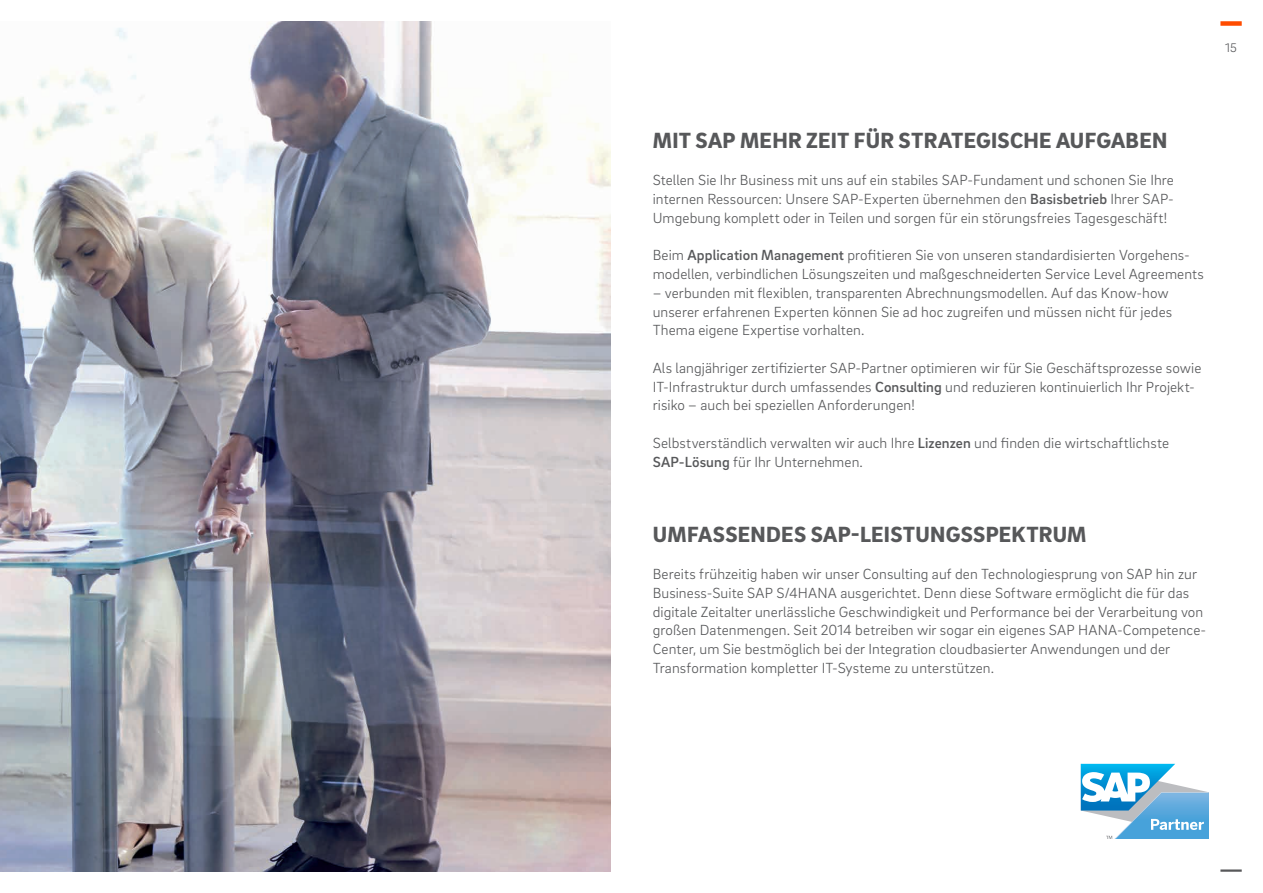
<style>
.page{position:relative;width:1263px;height:893px;background:#fff}
.page>*{position:absolute;margin:0;border:0;box-sizing:border-box;transform-origin:0 0}
.t1{font:900 22.5px "Brix Sans";letter-spacing:.01em;color:#57585a}
.t2{font:300 15px/18.8px "Brix Sans";letter-spacing:.005em;color:#57585a}
.t3{font:300 12.75px "Brix Sans";color:#57585a}
.s1{font-weight:500}
</style>
<div class="page">
<div style="left:1220px;top:21px;width:22px;height:5px;background:#ff4c00"></div>
<hr style="left:1220px;top:869px;width:22px;height:3px;background:#57585a">
<img style="left:0;top:21px;width:610px;height:851px">
<svg style="left:1081px;top:764px;width:128px;height:75px"></svg>
<p class="t3" style="left:1225px;top:39px;width:13px">15</p>
<h1 class="t1" style="left:653px;top:125px;width:516px">MIT SAP MEHR ZEIT FÜR STRATEGISCHE AUFGABEN</h1>
<p class="t2" style="left:653px;top:170px;width:523px;text-align:justify">Stellen Sie Ihr Business mit uns auf ein stabiles SAP-Fundament und schonen Sie Ihre internen Ressourcen: Unsere SAP-Experten übernehmen den <span class="s1">Basisbetrieb</span> Ihrer SAP-Umgebung komplett oder in Teilen und sorgen für ein störungsfreies Tagesgeschäft!</p>
<p class="t2" style="left:653px;top:245px;width:553px">Beim <span class="s1">Application Management</span> profitieren Sie von unseren standardisierten Vorgehens&shy;modellen, verbindlichen Lösungszeiten und maßgeschneiderten Service Level Agreements</p>
<p class="t2" style="left:653px;top:283px;width:521px">– verbunden mit flexiblen, transparenten Abrechnungsmodellen. Auf das Know-how unserer erfahrenen Experten können Sie ad hoc zugreifen und müssen nicht für jedes<br>Thema eigene Expertise vorhalten.</p>
<p class="t2" style="left:653px;top:358px;width:550px">Als langjähriger zertifizierter SAP-Partner optimieren wir für Sie Geschäftsprozesse sowie<br>IT-Infrastruktur durch umfassendes <span class="s1">Consulting</span> und reduzieren kontinuierlich Ihr Projekt&shy;risiko – auch bei speziellen Anforderungen!</p>
<p class="t2" style="left:653px;top:433px;width:518px">Selbstverständlich verwalten wir auch Ihre <span class="s1">Lizenzen</span> und finden die wirtschaftlichste<br><span class="s1">SAP-Lösung</span> für Ihr Unternehmen.</p>
<h1 class="t1" style="left:653px;top:519px;width:435px">UMFASSENDES SAP-LEISTUNGSSPEKTRUM</h1>
<p class="t2" style="left:653px;top:564px;width:555px">Bereits frühzeitig haben wir unser Consulting auf den Technologiesprung von SAP hin zur Business-Suite SAP S/4HANA ausgerichtet. Denn diese Software ermöglicht die für das digitale Zeitalter unerlässliche Geschwindigkeit und Performance bei der Verarbeitung von großen Datenmengen. Seit 2014 betreiben wir sogar ein eigenes SAP HANA-Competence-Center, um Sie bestmöglich bei der Integration cloudbasierter Anwendungen und der Transformation kompletter IT-Systeme zu unterstützen.</p>
</div>
